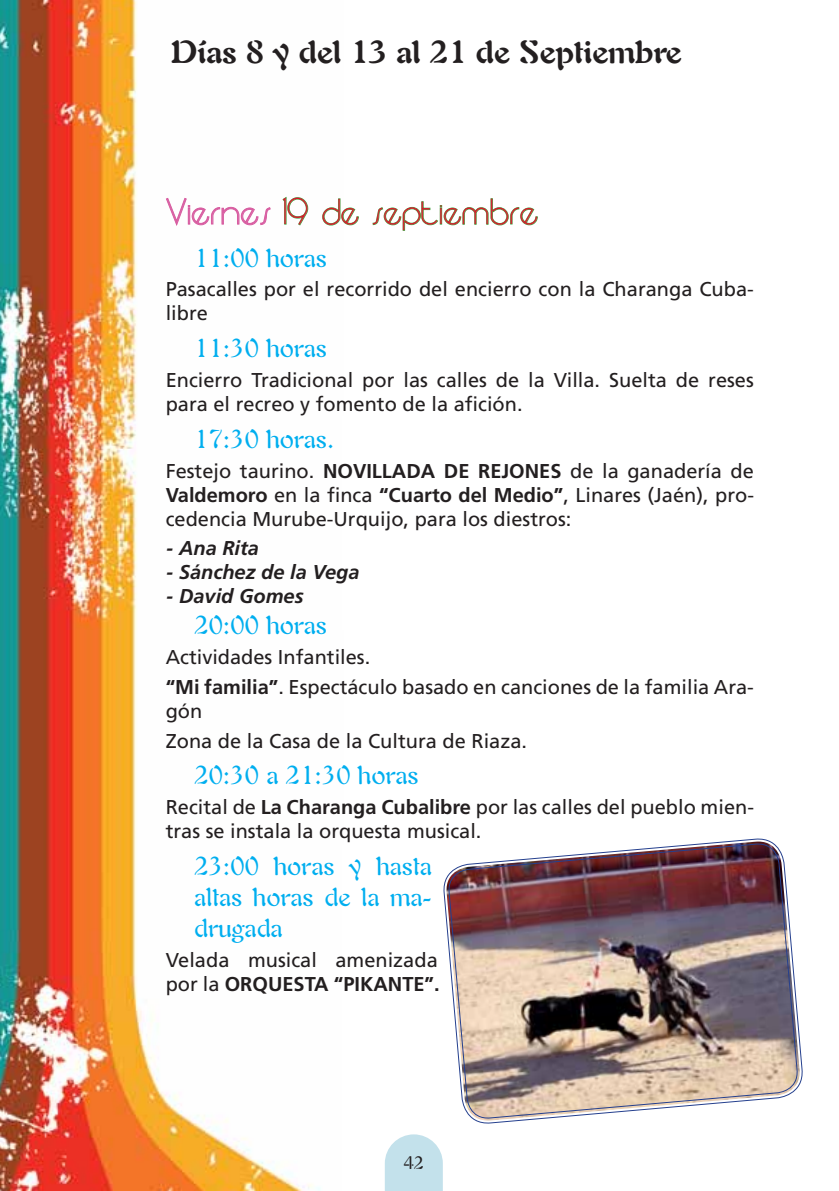
<style>
.page{position:relative;width:839px;height:1191px;background:#fff}
.page>*{position:absolute;margin:0;border:0;box-sizing:border-box;transform-origin:0 0}
.t1{font:36px "Moonbeam";color:#d71829}
.t2{font:700 32px "Auriol";color:#231f20}
.t3{font:26px/31.2px "Auriol";color:#00aeef;text-align:justify}
.t4{font:20px/24px "Frutiger";color:#231f20}
.t5{font:italic 700 20px "Frutiger";color:#231f20}
.t6{font:18px "Auriol";color:#231f20}
.s1{color:#d85da1}
.s2{font-weight:700}
</style>
<div class="page">
<img style="left:0;top:0;width:385px;height:1190px">
<svg style="left:385px;top:1134px;width:58px;height:56px;background:#cae4ed"></svg>
<svg style="left:165px;top:197px;width:106px;height:29px"></svg>
<svg style="left:282px;top:196px;width:27px;height:30px"></svg>
<svg style="left:322px;top:198px;width:37px;height:28px"></svg>
<svg style="left:372px;top:198px;width:166px;height:33px"></svg>
<img style="left:447px;top:839px;width:352px;height:283px">
<h2 class="t2" style="left:171px;top:41px;width:512px">Días 8 y del 13 al 21 de Septiembre</h2>
<h1 class="t1" style="left:166px;top:199px;width:374px"><span class="s1">Viernes</span> 19 de septiembre</h1>
<h3 class="t3" style="left:194px;top:245px;width:134px">11:00 horas</h3>
<p class="t4" style="left:166px;top:279px;width:589px">Pasacalles por el recorrido del encierro con la Charanga Cuba&shy;libre</p>
<h3 class="t3" style="left:194px;top:335px;width:134px">11:30 horas</h3>
<p class="t4" style="left:166px;top:369px;width:589px">Encierro Tradicional por las calles de la Villa. Suelta de reses para el recreo y fomento de la afición.</p>
<h3 class="t3" style="left:194px;top:426px;width:142px">17:30 horas.</h3>
<p class="t4" style="left:166px;top:460px;width:590px;text-align:justify">Festejo taurino. <span class="s2">NOVILLADA DE REJONES</span> de la ganadería de <span class="s2">Valdemoro</span> en la finca <span class="s2">“Cuarto del Medio”</span>, Linares (Jaén), pro&shy;cedencia Murube-Urquijo, para los diestros:</p>
<p class="t5" style="left:166px;top:540px;width:95px">- Ana Rita</p>
<p class="t5" style="left:166px;top:564px;width:195px">- Sánchez de la Vega</p>
<p class="t5" style="left:166px;top:588px;width:139px">- David Gomes</p>
<h3 class="t3" style="left:194px;top:612px;width:134px">20:00 horas</h3>
<p class="t4" style="left:166px;top:644px;width:590px;line-height:29.6px">Actividades Infantiles.<br><span class="s2">“Mi familia”</span>. Espectáculo basado en canciones de la familia Ara-</p>
<p class="t4" style="left:166px;top:697px;width:363px;line-height:29.6px">gón<br>Zona de la Casa de la Cultura de Riaza.</p>
<h3 class="t3" style="left:194px;top:762px;width:226px">20:30 a 21:30 horas</h3>
<p class="t4" style="left:166px;top:796px;width:590px">Recital de <span class="s2">La Charanga Cubalibre</span> por las calles del pueblo mien&shy;tras se instala la orquesta musical.</p>
<h3 class="t3" style="left:194px;top:853px;width:239px">23:00 horas y hasta altas horas de la ma&shy;drugada</h3>
<p class="t4" style="left:166px;top:949px;width:276px">Velada musical amenizada por la <span class="s2">ORQUESTA “PIKANTE”.</span></p>
<p class="t6" style="left:404px;top:1155px;width:22px">42</p>
</div>
